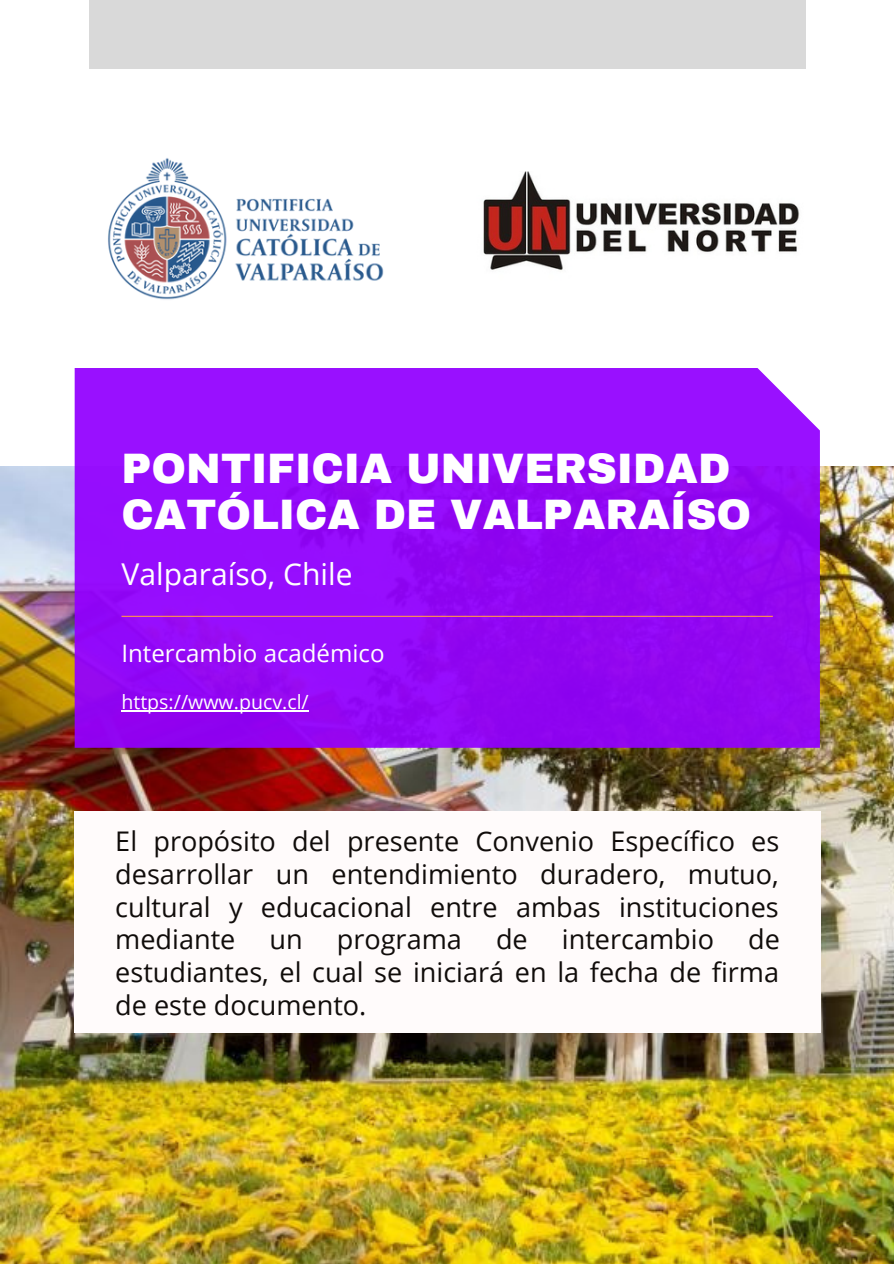
<style>
.page{position:relative;width:894px;height:1264px;background:#fff}
.page>*{position:absolute;margin:0;border:0;box-sizing:border-box;transform-origin:0 0}
.t1{font:900 41.7px/46.2px "Archivo";color:#fff}
.t2{font:30px "Open Sans";color:#fff}
.t3{font:27px/32.7px "Open Sans";color:#100c0a;text-align:justify}
.t4{font:24px "Open Sans";color:#fff}
.t5{font:19.5px "Open Sans";color:#fff}
</style>
<div class="page">
<img style="left:0;top:467px;width:893px;height:796px">
<div style="left:89px;top:0;width:717px;height:69px;background:#d9d9d9"></div>
<img style="left:483px;top:171px;width:317px;height:99px">
<div style="left:75px;top:811px;width:745px;height:221px;background:#fffbfb"></div>
<svg style="left:75px;top:368px;width:744px;height:379px;background:#950bf7"></svg>
<hr style="left:121px;top:615px;width:651px;height:2px;background:#ff914d">
<img style="left:108px;top:158px;width:276px;height:142px">
<hr style="left:121px;top:710px;width:187px;height:1px;background:#fff">
<p class="t1" style="left:121px;top:446px;width:631px">PONTIFICIA UNIVERSIDAD<br>CATÓLICA DE VALPARAÍSO</p>
<p class="t2" style="left:121px;top:552px;width:232px">Valparaíso, Chile</p>
<p class="t4" style="left:121px;top:636px;width:264px">Intercambio académico</p>
<p class="t5" style="left:121px;top:688px;width:189px">https://www.pucv.cl/</p>
<p class="t3" style="left:115px;top:824px;width:665px">El propósito del presente Convenio Específico es desarrollar un entendimiento duradero, mutuo, cultural y educacional entre ambas instituciones mediante</p>
<p class="t3" style="left:115px;top:922px;width:666px;text-indent:632px">de estudiantes, el cual se iniciará en la fecha de firma de este documento.</p>
<p class="t3" style="left:269px;top:922px;width:35px">un</p>
<p class="t3" style="left:337px;top:922px;width:127px">programa</p>
<p class="t3" style="left:496px;top:922px;width:33px">de</p>
<p class="t3" style="left:561px;top:922px;width:153px">intercambio</p>
</div>
